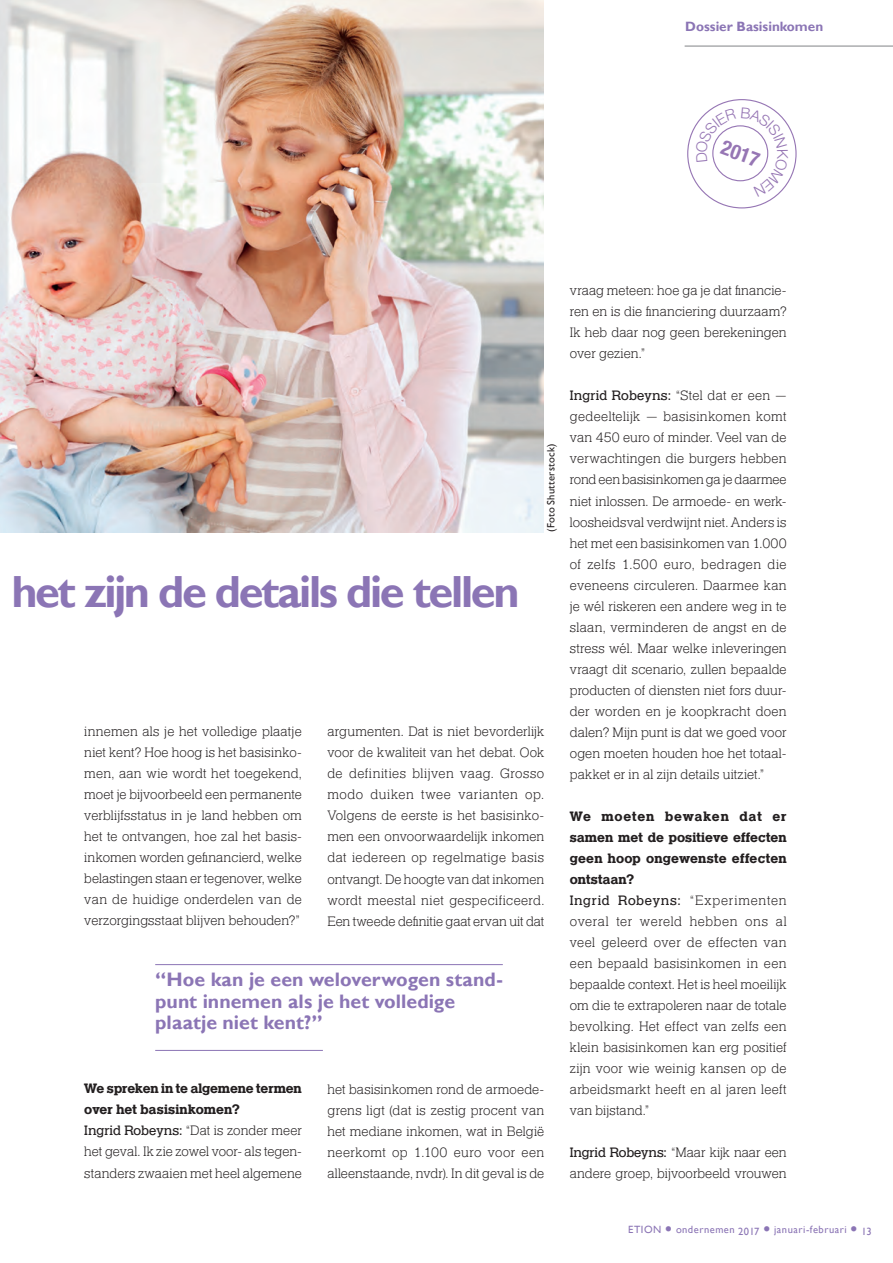
<style>
.page{position:relative;width:893px;height:1263px;background:#fff}
.page>*{position:absolute;margin:0;border:0;box-sizing:border-box;transform-origin:0 0}
.t1{font:700 45px "Gill Sans";letter-spacing:-.055em;color:#8b75b5}
.t2{font:700 condensed 20.4px "Helvetica Neue LT Pro";color:#9676b4}
.t3{font:700 19.5px/21.3px "Gill Sans";color:#8b75b5}
.t4{font:300 14.25px/21px "Helserif";letter-spacing:.005em;color:#231f20;text-align:justify}
.t5{font:700 14.25px/21px "Helserif";letter-spacing:.005em;color:#231f20;text-align:justify}
.t6{font:14.25px "Helserif Boo";letter-spacing:.03em;color:#231f20}
.t7{font:14.25px "Helserif Boo";letter-spacing:.05em;color:#231f20}
.t8{font:700 13.5px "Gill Sans";color:#8b75b5}
.t9{font:10.5px "Gill Sans";letter-spacing:.05em;color:#8b75b5}
.t10{font:10.5px "Gill Sans";letter-spacing:.025em;color:#231f20}
.s1{font-weight:700}
.s2{font-family:"Helserif Boo";font-weight:400}
.s3{font-family:"Helserif";font-weight:300}
.s4{font-size:21px}
</style>
<div class="page">
<hr style="left:685px;top:46px;width:208px;height:1px;background:#818386">
<img style="left:0;top:0;width:544px;height:532px">
<hr style="left:155px;top:964px;width:348px;height:1px;background:#8b75b5">
<hr style="left:155px;top:1050px;width:168px;height:1px;background:#8b75b5">
<svg style="left:696px;top:108px;width:92px;height:89px"></svg>
<p class="t8" style="left:685px;top:18px;width:139px">Dossier Basisinkomen</p>
<h2 class="t2" style="left:726px;top:135px;width:41px;rotate:20deg">2017</h2>
<h1 class="t1" style="left:11px;top:565px;width:510px">het zijn de details die tellen</h1>
<p class="t10" style="left:545px;top:532px;width:90px;rotate:-90deg">(Foto Shutterstock)</p>
<p class="t4" style="left:84px;top:722px;width:219px">innemen als je het volledige plaatje niet kent? Hoe hoog is het basisinko&shy;men, aan wie wordt het toegekend, moet je bijvoorbeeld een permanente verblijfsstatus in je land hebben om het te ontvangen, hoe zal het basis&shy;inkomen worden gefinancierd, welke belastingen staan er tegenover, welke van de huidige onderdelen van de verzorgingsstaat blijven behouden?”</p>
<p class="t4" style="left:327px;top:722px;width:218px">argumenten. Dat is niet bevorderlijk voor de kwaliteit van het debat. Ook de definities blijven vaag. Grosso modo duiken twee varianten op.<br>Volgens de eerste is het basisinko&shy;men een onvoorwaardelijk inkomen dat iedereen op regelmatige basis ontvangt. De hoogte van dat inkomen wordt meestal niet gespecificeerd.<br>Een tweede definitie gaat ervan uit dat</p>
<h3 class="t3" style="left:155px;top:969px;width:349px">“Hoe kan je een weloverwogen stand&shy;punt innemen als je het volledige plaatje niet kent?”</h3>
<p class="t4" style="left:84px;top:1079px;width:219px;text-align:left"><span class="s1">We spreken in te algemene termen over het basisinkomen?<br></span><span class="s2">Ingrid Robeyns:</span> “Dat is zonder meer het geval. Ik zie zowel voor- als tegen&shy;standers zwaaien met heel algemene</p>
<p class="t4" style="left:327px;top:1079px;width:218px">het basisinkomen rond de armoede&shy;grens ligt (dat is zestig procent van het mediane inkomen, wat in België neerkomt op 1.100 euro voor een alleenstaande, nvdr). In dit geval is de</p>
<p class="t4" style="left:570px;top:281px;width:218px">vraag meteen: hoe ga je dat financie&shy;ren en is die financiering duurzaam?<br>Ik heb daar nog geen berekeningen over gezien.”</p>
<p class="t6" style="left:570px;top:388px;width:218px">Ingrid Robeyns: <span class="s3">“Stel dat er een —</span></p>
<p class="t4" style="left:570px;top:407px;width:218px">gedeeltelijk — basisinkomen komt van 450 euro of minder. Veel van de verwachtingen die burgers hebben rond een basisinkomen ga je daarmee niet inlossen. De armoede- en werk&shy;loosheidsval verdwijnt niet. Anders is het met een basisinkomen van 1.000 of zelfs 1.500 euro, bedragen die eveneens circuleren. Daarmee kan je wél riskeren een andere weg in te slaan, verminderen de angst en de stress wél. Maar welke inleveringen vraagt dit scenario, zullen bepaalde producten of diensten niet fors duur&shy;der worden en je koopkracht doen dalen? Mijn punt is dat we goed voor ogen moeten houden hoe het totaal&shy;pakket er in al zijn details uitziet.”</p>
<p class="t5" style="left:570px;top:806px;width:218px">We moeten bewaken dat er samen met de positieve effecten geen hoop ongewenste effecten ontstaan?</p>
<p class="t7" style="left:570px;top:892px;width:218px">Ingrid Robeyns: <span class="s3">“Experimenten</span></p>
<p class="t4" style="left:570px;top:911px;width:218px">overal ter wereld hebben ons al veel geleerd over de effecten van een bepaald basisinkomen in een bepaalde context. Het is heel moeilijk om die te extrapoleren naar de totale bevolking. Het effect van zelfs een klein basisinkomen kan erg positief zijn voor wie weinig kansen op de arbeidsmarkt heeft en al jaren leeft van bijstand.”</p>
<p class="t4" style="left:570px;top:1142px;width:218px"><span class="s2">Ingrid Robeyns:</span> “Maar kijk naar een andere groep, bijvoorbeeld vrouwen</p>
<p class="t9" style="left:628px;top:1223px;width:245px">ETION <span class="s4">•</span> ondernemen 2017 <span class="s4">•</span> januari-februari <span class="s4">•</span> 13</p>
</div>
